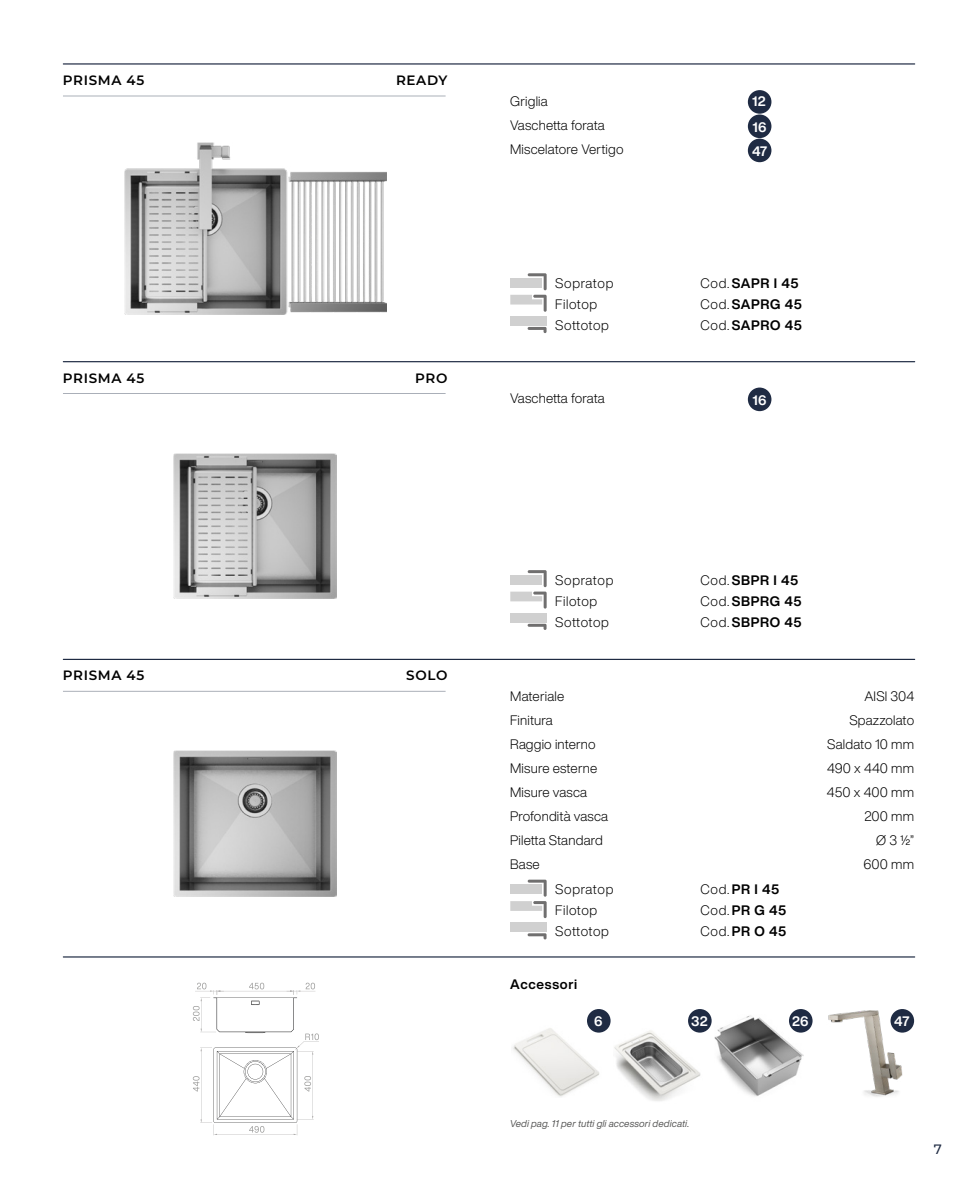
<style>
.page{position:relative;width:978px;height:1191px;background:#fff}
.page>*{position:absolute;margin:0;border:0;box-sizing:border-box;transform-origin:0 0}
.t1{font:300 13.5px/24px "Helvetica Now Display";letter-spacing:.015em;color:#000}
.t2{font:700 13.5px/21px "Helvetica Now Display";letter-spacing:.045em;color:#000}
.t3{font:300 13.5px/21px "Helvetica Now Display";letter-spacing:.035em;color:#000}
.t4{font:600 13.5px "Montserrat";letter-spacing:.05em;color:#000}
.t5{font:700 13.5px/24.8px "Helvetica Now Display";letter-spacing:.025em;color:#fff;text-align:justify}
.t6{font:500 13.5px "Montserrat";color:#1f2b43}
.t7{font:italic 9.75px "Helvetica Now Display";letter-spacing:.015em;color:#575756}
.s1{font-weight:300}
</style>
<div class="page">
<img style="left:513px;top:1025px;width:89px;height:72px">
<img style="left:828px;top:1010px;width:76px;height:87px">
<img style="left:714px;top:1014px;width:90px;height:82px">
<img style="left:614px;top:1028px;width:89px;height:73px">
<hr style="left:63px;top:659px;width:852px;height:1px;background:#1f2b43">
<hr style="left:63px;top:956px;width:852px;height:1px;background:#1f2b43">
<hr style="left:63px;top:361px;width:852px;height:1px;background:#1f2b43">
<hr style="left:63px;top:63px;width:852px;height:2px;background:#1f2b43">
<svg style="left:63px;top:691px;width:383px;height:1px"></svg>
<svg style="left:63px;top:393px;width:383px;height:1px"></svg>
<svg style="left:63px;top:96px;width:383px;height:1px"></svg>
<div style="left:748px;top:90px;width:23px;height:24px;background:#1f2b43;border-radius:50%"></div>
<div style="left:748px;top:114px;width:23px;height:24px;background:#1f2b43;border-radius:50%"></div>
<div style="left:748px;top:139px;width:23px;height:23px;background:#1f2b43;border-radius:50%"></div>
<div style="left:748px;top:387px;width:23px;height:24px;background:#1f2b43;border-radius:50%"></div>
<div style="left:587px;top:1009px;width:24px;height:23px;background:#1f2b43;border-radius:50%"></div>
<div style="left:688px;top:1009px;width:24px;height:23px;background:#1f2b43;border-radius:50%"></div>
<div style="left:789px;top:1009px;width:24px;height:23px;background:#1f2b43;border-radius:50%"></div>
<div style="left:890px;top:1009px;width:24px;height:23px;background:#1f2b43;border-radius:50%"></div>
<div style="left:510px;top:316px;width:37px;height:10px;background:#d0d0d0"></div>
<svg style="left:528px;top:327px;width:19px;height:6px"></svg>
<div style="left:510px;top:613px;width:37px;height:9px;background:#d0d0d0"></div>
<svg style="left:528px;top:624px;width:19px;height:6px"></svg>
<div style="left:510px;top:922px;width:37px;height:10px;background:#d0d0d0"></div>
<svg style="left:528px;top:933px;width:19px;height:6px"></svg>
<svg style="left:510px;top:273px;width:37px;height:39px"></svg>
<svg style="left:510px;top:570px;width:37px;height:38px"></svg>
<svg style="left:510px;top:879px;width:37px;height:39px"></svg>
<img style="left:174px;top:751px;width:162px;height:145px">
<img style="left:124px;top:142px;width:262px;height:172px">
<img style="left:174px;top:453px;width:162px;height:146px">
<svg style="left:193px;top:982px;width:126px;height:153px"></svg>
<p class="t4" style="left:63px;top:71px;width:83px">PRISMA 45</p>
<p class="t4" style="left:396px;top:71px;width:53px">READY</p>
<p class="t1" style="left:510px;top:89px;width:115px">Griglia<br>Vaschetta forata<br>Miscelatore Vertigo</p>
<p class="t5" style="left:752px;top:89px;width:17px">12<br>16<br>47</p>
<p class="t3" style="left:555px;top:272px;width:60px">Sopratop<br>Filotop<br>Sottotop</p>
<p class="t2" style="left:701px;top:273px;width:103px"><span class="s1">Cod.</span>SAPR I 45<br><span class="s1">Cod.</span>SAPRG 45<br><span class="s1">Cod.</span>SAPRO 45</p>
<p class="t4" style="left:63px;top:368px;width:83px">PRISMA 45</p>
<p class="t4" style="left:415px;top:368px;width:34px">PRO</p>
<p class="t1" style="left:510px;top:386px;width:96px">Vaschetta forata</p>
<p class="t5" style="left:753px;top:387px;width:16px">16</p>
<p class="t3" style="left:555px;top:569px;width:60px">Sopratop<br>Filotop<br>Sottotop</p>
<p class="t2" style="left:701px;top:569px;width:102px"><span class="s1">Cod.</span>SBPR I 45<br><span class="s1">Cod.</span>SBPRG 45<br><span class="s1">Cod.</span>SBPRO 45</p>
<p class="t4" style="left:63px;top:665px;width:83px">PRISMA 45</p>
<p class="t4" style="left:406px;top:665px;width:43px">SOLO</p>
<p class="t1" style="left:510px;top:684px;width:99px">Materiale<br>Finitura<br>Raggio interno<br>Misure esterne<br>Misure vasca<br>Profondità vasca<br>Piletta Standard<br>Base</p>
<p class="t1" style="left:827px;top:684px;width:89px;text-align:right">AISI 304<br>Spazzolato<br>Saldato 10 mm<br>490 x 440 mm<br>450 x 400 mm<br>200 mm<br>Ø 3 ½”<br>600 mm</p>
<p class="t3" style="left:555px;top:878px;width:60px">Sopratop<br>Filotop<br>Sottotop</p>
<p class="t2" style="left:701px;top:879px;width:87px"><span class="s1">Cod.</span>PR I 45<br><span class="s1">Cod.</span>PR G 45<br><span class="s1">Cod.</span>PR O 45</p>
<p class="t2" style="left:510px;top:974px;width:68px">Accessori</p>
<p class="t5" style="left:594px;top:1009px;width:10px">6</p>
<p class="t5" style="left:691px;top:1009px;width:18px">32</p>
<p class="t5" style="left:792px;top:1008px;width:18px">26</p>
<p class="t5" style="left:894px;top:1009px;width:17px">47</p>
<p class="t7" style="left:510px;top:1116px;width:181px">Vedi pag. 11 per tutti gli accessori dedicati.</p>
<p class="t6" style="left:934px;top:1139px;width:10px">7</p>
</div>
